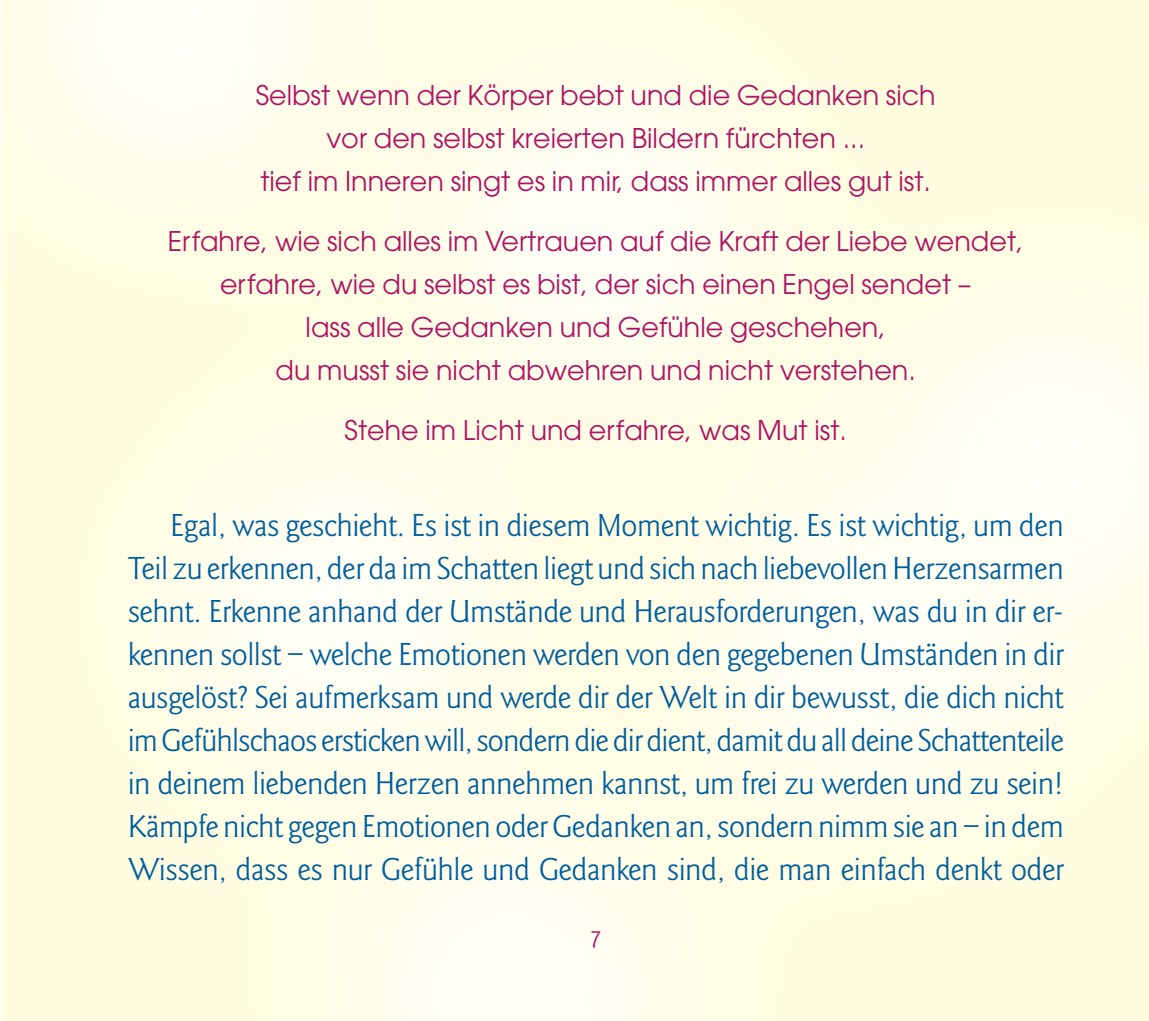
<style>
.page{position:relative;width:1149px;height:1021px;background:#fff}
.page>*{position:absolute;margin:0;border:0;box-sizing:border-box;transform-origin:0 0}
.t1{font:33px/42.9px "Goudy Sans";letter-spacing:-.015em;color:#005e9d;text-align:justify}
.t2{font:27px/42.9px "Avant Garde";color:#ae1461;text-align:center}
.t3{font:25.5px "Goudy Sans";color:#ae1461}
</style>
<div class="page">
<p class="t2" style="left:256px;top:76px;width:681px">Selbst wenn der Körper bebt und die Gedanken sich vor den selbst kreierten Bildern fürchten ...<br>tief im Inneren singt es in mir, dass immer alles gut ist.</p>
<p class="t2" style="left:168px;top:222px;width:857px">Erfahre, wie sich alles im Vertrauen auf die Kraft der Liebe wendet, erfahre, wie du selbst es bist, der sich einen Engel sendet –<br>lass alle Gedanken und Gefühle geschehen,<br>du musst sie nicht abwehren und nicht verstehen.</p>
<p class="t2" style="left:344px;top:410px;width:504px">Stehe im Licht und erfahre, was Mut ist.</p>
<p class="t1" style="left:128px;top:506px;width:937px;text-indent:43px">Egal, was geschieht. Es ist in diesem Moment wichtig. Es ist wichtig, um den Teil zu erkennen, der da im Schatten liegt und sich nach liebevollen Herzensarmen sehnt. Erkenne anhand der Umstände und Herausforderungen, was du in dir er&shy;kennen sollst – welche Emotionen werden von den gegebenen Umständen in dir ausgelöst? Sei aufmerksam und werde dir der Welt in dir bewusst, die dich nicht im Gefühlschaos ersticken will, sondern die dir dient, damit du all deine Schattenteile in deinem liebenden Herzen annehmen kannst, um frei zu werden und zu sein!<br>Kämpfe nicht gegen Emotionen oder Gedanken an, sondern nimm sie an – in dem Wissen, dass es nur Gefühle und Gedanken sind, die man einfach denkt oder</p>
<p class="t3" style="left:589px;top:928px;width:13px">7</p>
</div>
